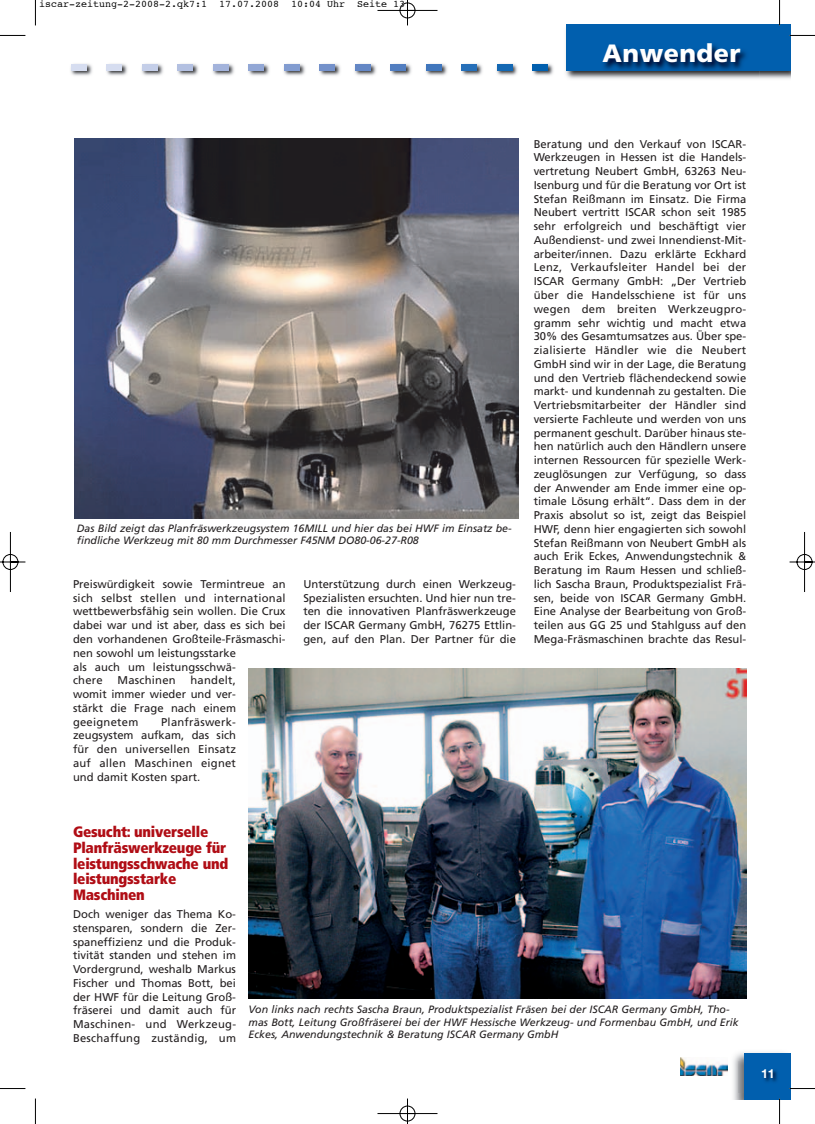
<style>
.page{position:relative;width:815px;height:1124px;background:#fff}
.page>*{position:absolute;margin:0;border:0;box-sizing:border-box;transform-origin:0 0}
.t1{font:900 25px "Frutiger";letter-spacing:.02em;color:#fff}
.t2{font:900 condensed 15px/15.6px "Frutiger";letter-spacing:-.015em;color:#b00d15}
.t3{font:700 12.5px "Helvetica Neue";color:#fff}
.t4{font:11.25px/13.8px "Frutiger";color:#231f20;text-align:justify}
.t5{font:11.25px "Frutiger";letter-spacing:.02em;color:#231f20}
.t6{font:italic 10.62px/12.5px "Frutiger";color:#231f20}
.t7{font:10px "Courier";color:#000}
</style>
<div class="page">
<img style="left:0;top:0;width:815px;height:1123px">
<p class="t7" style="left:39px;top:-1px;width:368px">iscar-zeitung-2-2008-2.qk7:1 17.07.2008 10:04 Uhr Seite 13</p>
<h1 class="t1" style="left:603px;top:43px;width:139px">Anwender</h1>
<p class="t6" style="left:77px;top:522px;width:436px">Das Bild zeigt das Planfräswerkzeugsystem 16MILL und hier das bei HWF im Einsatz be&shy;findliche Werkzeug mit 80 mm Durchmesser F45NM DO80-06-27-R08</p>
<p class="t4" style="left:73px;top:578px;width:214px;text-align:left">Preiswürdigkeit sowie Termintreue an sich selbst stellen und international wettbewerbsfähig sein wollen. Die Crux dabei war und ist aber, dass es sich bei den vorhandenen Großteile-Fräsmaschi&shy;nen sowohl um leistungsstarke<br>als auch um leistungsschwä-<br>chere</p>
<p class="t4" style="left:73px;top:674px;width:164px;text-indent:117px">handelt, womit immer wieder und ver&shy;stärkt die Frage nach einem geeignetem</p>
<p class="t5" style="left:118px;top:675px;width:60px">Maschinen</p>
<p class="t4" style="left:73px;top:715px;width:164px;text-indent:88px">Planfräswerk&shy;zeugsystem aufkam, das sich für den universellen Einsatz auf allen Maschinen eignet und damit Kosten spart.</p>
<p class="t4" style="left:303px;top:578px;width:214px">Unterstützung durch einen Werkzeug-Spezialisten ersuchten. Und hier nun tre&shy;ten die innovativen Planfräswerkzeuge der ISCAR Germany GmbH, 76275 Ettlin&shy;gen, auf den Plan. Der Partner für die</p>
<p class="t4" style="left:534px;top:138px;width:214px">Beratung und den Verkauf von ISCAR-Werkzeugen in Hessen ist die Handels&shy;vertretung Neubert GmbH, 63263 Neu-Isenburg und für die Beratung vor Ort ist Stefan Reißmann im Einsatz. Die Firma Neubert vertritt ISCAR schon seit 1985 sehr erfolgreich und beschäftigt vier Außendienst- und zwei Innendienst-Mit&shy;arbeiter/innen. Dazu erklärte Eckhard Lenz, Verkaufsleiter Handel bei der ISCAR Germany GmbH: „Der Vertrieb über die Handelsschiene ist für uns wegen dem breiten Werkzeugpro&shy;gramm sehr wichtig und macht etwa 30% des Gesamtumsatzes aus. Über spe&shy;zialisierte Händler wie die Neubert GmbH sind wir in der Lage, die Beratung und den Vertrieb flächendeckend sowie markt- und kundennah zu gestalten. Die Vertriebsmitarbeiter der Händler sind versierte Fachleute und werden von uns permanent geschult. Darüber hinaus ste&shy;hen natürlich auch den Händlern unsere internen Ressourcen für spezielle Werk&shy;zeuglösungen zur Verfügung, so dass der Anwender am Ende immer eine op&shy;timale Lösung erhält“. Dass dem in der Praxis absolut so ist, zeigt das Beispiel HWF, denn hier engagierten sich sowohl Stefan Reißmann von Neubert GmbH als auch Erik Eckes, Anwendungstechnik &amp; Beratung im Raum Hessen und schließ&shy;lich Sascha Braun, Produktspezialist Frä&shy;sen, beide von ISCAR Germany GmbH.<br>Eine Analyse der Bearbeitung von Groß&shy;teilen aus GG 25 und Stahlguss auf den Mega-Fräsmaschinen brachte das Resul-</p>
<h2 class="t2" style="left:73px;top:825px;width:157px">Gesucht: universelle<br>Planfräswerkzeuge für leistungs schwache und leistungsstarke<br>Maschinen</h2>
<p class="t4" style="left:73px;top:908px;width:165px">Doch weniger das Thema Ko&shy;stensparen, sondern die Zer&shy;spaneffizienz und die Produk&shy;tivität standen und stehen im Vordergrund, weshalb Markus Fischer und Thomas Bott, bei der HWF für die Leitung Groß&shy;fräserei und damit auch für Maschinen- und Werkzeug-Beschaffung zuständig, um</p>
<p class="t6" style="left:249px;top:1003px;width:492px">Von links nach rechts Sascha Braun, Produktspezialist Fräsen bei der ISCAR Germany GmbH, Tho&shy;mas Bott, Leitung Großfräserei bei der HWF Hessische Werkzeug- und Formenbau GmbH, und Erik<br>Eckes, Anwendungstechnik &amp; Beratung ISCAR Germany GmbH</p>
<p class="t3" style="left:757px;top:1068px;width:23px">&lt;#&gt;</p>
<p class="t3" style="left:761px;top:1068px;width:15px">11</p>
</div>
